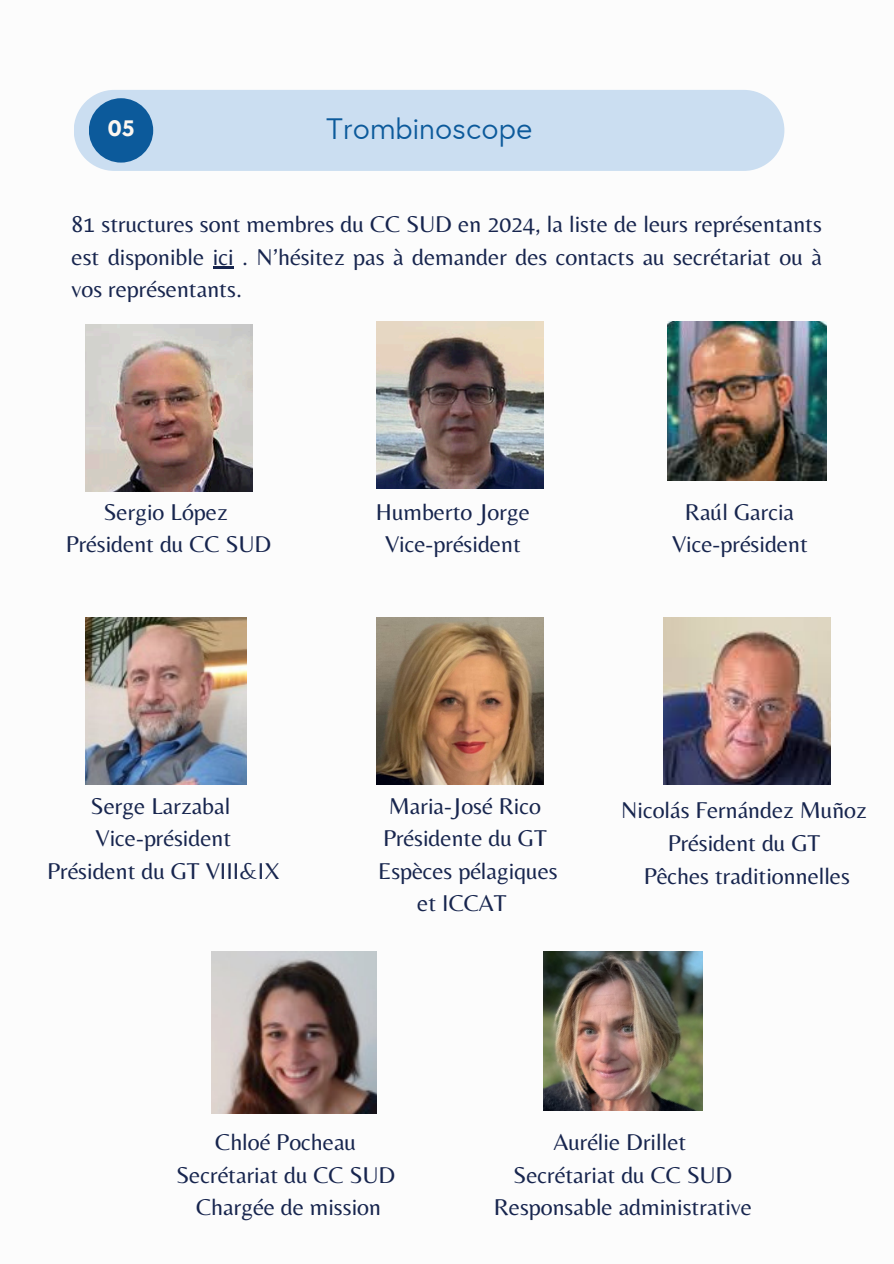
<style>
.page{position:relative;width:894px;height:1264px;background:#fff}
.page>*{position:absolute;margin:0;border:0;box-sizing:border-box;transform-origin:0 0}
.t1{font:30.75px "TT Chocolates";color:#0c5a9b}
.t2{font:23.85px/32.7px "Belleza";color:#17254e;text-align:justify}
.t3{font:700 23.25px "TT Chocolates";color:#fdf7f0}
</style>
<div class="page">
<hr style="left:213px;top:267px;width:20px;height:2px;background:#17254e">
<div style="left:74px;top:90px;width:710px;height:81px;background:#cbdef1"></div>
<div style="left:89px;top:98px;width:64px;height:65px;background:#0c5a9b;border-radius:50%"></div>
<img style="left:86px;top:617px;width:161px;height:167px">
<img style="left:211px;top:951px;width:165px;height:162px">
<img style="left:543px;top:951px;width:159px;height:159px">
<img style="left:667px;top:321px;width:159px;height:159px">
<img style="left:376px;top:617px;width:167px;height:167px">
<img style="left:86px;top:324px;width:167px;height:167px">
<img style="left:376px;top:321px;width:167px;height:167px">
<img style="left:663px;top:617px;width:167px;height:167px">
<p class="t3" style="left:107px;top:115px;width:29px">05</p>
<p class="t1" style="left:325px;top:112px;width:208px">Trombinoscope</p>
<h1 class="t2" style="left:72px;top:207px;width:751px">81 structures sont membres du CC SUD en 2024, la liste de leurs représentants est disponible ici . N’hésitez pas à demander des contacts au secrétariat ou à vos représentants.</h1>
<p class="t2" style="left:103px;top:495px;width:126px">Sergio López</p>
<p class="t2" style="left:66px;top:527px;width:207px">Président du CC SUD</p>
<p class="t2" style="left:90px;top:788px;width:141px">Serge Larzabal</p>
<p class="t2" style="left:95px;top:821px;width:137px">Vice-président</p>
<p class="t2" style="left:47px;top:854px;width:234px">Président du GT VIII&amp;IX</p>
<p class="t2" style="left:376px;top:495px;width:155px">Humberto Jorge</p>
<p class="t2" style="left:385px;top:527px;width:137px">Vice-président</p>
<p class="t2" style="left:684px;top:495px;width:111px">Raúl Garcia</p>
<p class="t2" style="left:671px;top:527px;width:137px">Vice-président</p>
<p class="t2" style="left:388px;top:788px;width:154px">Maria-José Rico</p>
<p class="t2" style="left:383px;top:821px;width:165px">Présidente du GT</p>
<p class="t2" style="left:378px;top:854px;width:181px">Espèces pélagiques</p>
<p class="t2" style="left:417px;top:886px;width:91px">et ICCAT</p>
<p class="t2" style="left:621px;top:793px;width:247px">Nicolás Fernández Muñoz</p>
<p class="t2" style="left:667px;top:826px;width:154px">Président du GT</p>
<p class="t2" style="left:643px;top:859px;width:207px">Pêches traditionnelles</p>
<p class="t2" style="left:215px;top:1125px;width:142px">Chloé Pocheau</p>
<p class="t2" style="left:176px;top:1157px;width:221px">Secrétariat du CC SUD</p>
<p class="t2" style="left:196px;top:1190px;width:186px">Chargée de mission</p>
<p class="t2" style="left:553px;top:1125px;width:134px">Aurélie Drillet</p>
<p class="t2" style="left:513px;top:1157px;width:221px">Secrétariat du CC SUD</p>
<p class="t2" style="left:493px;top:1190px;width:260px">Responsable administrative</p>
</div>
